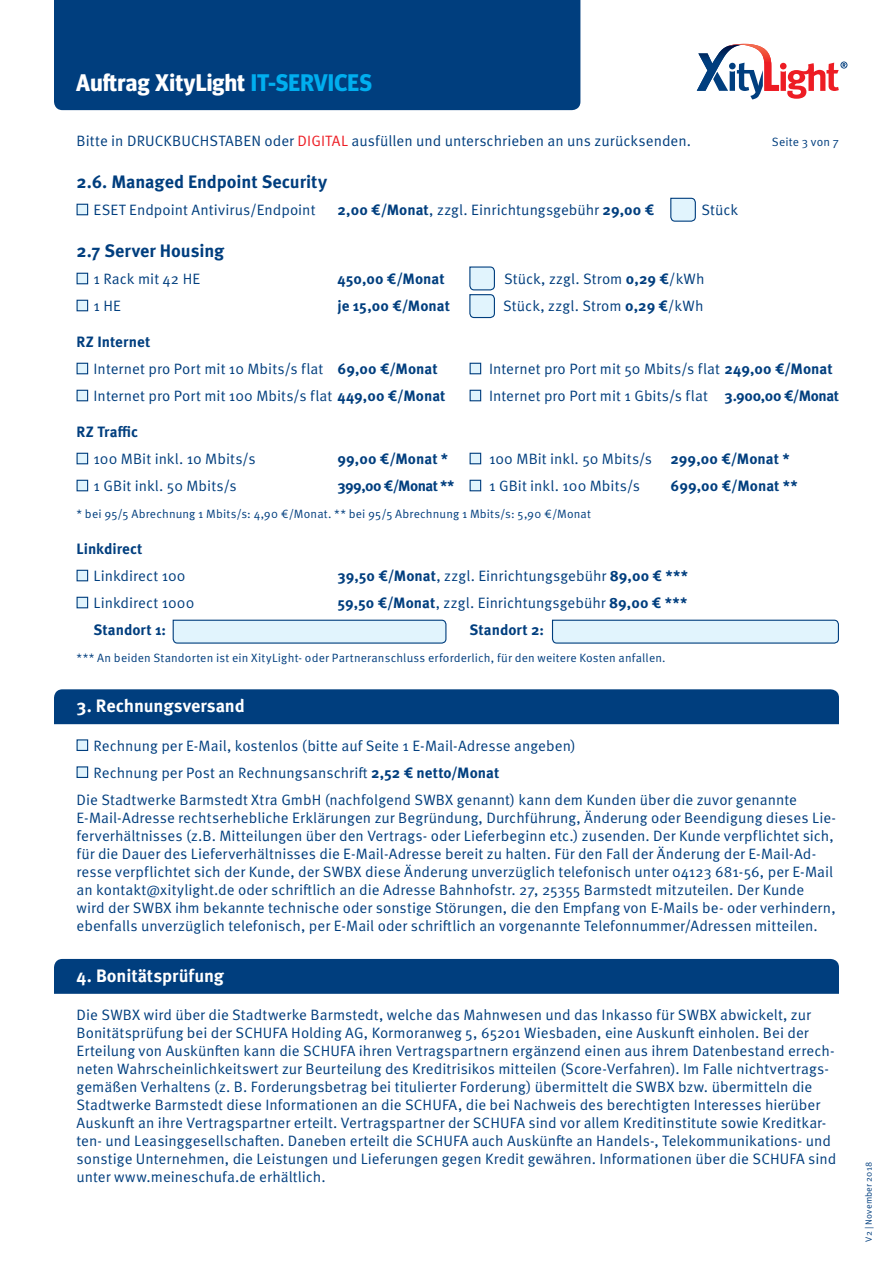
<style>
.page{position:relative;width:893px;height:1263px;background:#fff}
.page>*{position:absolute;margin:0;border:0;box-sizing:border-box;transform-origin:0 0}
.t1{font:700 24px "Meta Headline OT";letter-spacing:.01em;color:#fff}
.t2{font:700 18px "Meta OT";letter-spacing:-.005em;color:#003e7e}
.t3{font:700 18px "Meta OT";letter-spacing:-.005em;color:#fff}
.t4{font:15px/18px "Meta OT Norm";letter-spacing:.005em;color:#003e7e}
.t5{font:700 15px "Meta OT";color:#003e7e}
.t6{font:700 15px "Meta OT";letter-spacing:-.04em;color:#003e7e}
.t7{font:12px "Meta OT Norm";letter-spacing:.015em;color:#003e7e}
.t8{font:9px "Meta OT Norm";letter-spacing:.025em;color:#003e7e}
.s1{color:#00aeef}
.s2{color:#ed1d24}
.s3{font-family:"Meta OT";font-weight:700}
</style>
<div class="page">
<div style="left:77px;top:204px;width:11px;height:11px;background:#e1f4fd;border:1px solid #003e7e"></div>
<div style="left:77px;top:273px;width:11px;height:11px;background:#e1f4fd;border:1px solid #003e7e"></div>
<div style="left:77px;top:300px;width:11px;height:11px;background:#e1f4fd;border:1px solid #003e7e"></div>
<div style="left:77px;top:363px;width:11px;height:11px;background:#e1f4fd;border:1px solid #003e7e"></div>
<div style="left:470px;top:363px;width:11px;height:11px;background:#e1f4fd;border:1px solid #003e7e"></div>
<div style="left:77px;top:390px;width:11px;height:11px;background:#e1f4fd;border:1px solid #003e7e"></div>
<div style="left:470px;top:390px;width:11px;height:11px;background:#e1f4fd;border:1px solid #003e7e"></div>
<div style="left:77px;top:453px;width:11px;height:11px;background:#e1f4fd;border:1px solid #003e7e"></div>
<div style="left:470px;top:453px;width:11px;height:11px;background:#e1f4fd;border:1px solid #003e7e"></div>
<div style="left:77px;top:480px;width:11px;height:11px;background:#e1f4fd;border:1px solid #003e7e"></div>
<div style="left:470px;top:480px;width:11px;height:11px;background:#e1f4fd;border:1px solid #003e7e"></div>
<div style="left:77px;top:570px;width:11px;height:11px;background:#e1f4fd;border:1px solid #003e7e"></div>
<div style="left:77px;top:597px;width:11px;height:11px;background:#e1f4fd;border:1px solid #003e7e"></div>
<div style="left:54px;top:0;width:526px;height:110px;background:#003e7e"></div>
<svg style="left:697px;top:44px;width:150px;height:55px"></svg>
<svg style="left:670px;top:197px;width:26px;height:25px"></svg>
<svg style="left:551px;top:619px;width:288px;height:25px;background:#cce2f0"></svg>
<svg style="left:172px;top:619px;width:275px;height:25px;background:#cce2f0"></svg>
<svg style="left:469px;top:266px;width:26px;height:53px"></svg>
<div style="left:77px;top:739px;width:11px;height:12px;background:#e1f4fd;border:1px solid #003e7e"></div>
<div style="left:77px;top:766px;width:11px;height:12px;background:#e1f4fd;border:1px solid #003e7e"></div>
<div style="left:54px;top:689px;width:785px;height:35px;background:#003e7e"></div>
<div style="left:54px;top:959px;width:785px;height:35px;background:#003e7e"></div>
<h1 class="t1" style="left:76px;top:68px;width:297px">Auftrag XityLight <span class="s1">IT-SERVICES</span></h1>
<p class="t4" style="left:77px;top:132px;width:616px">Bitte in DRUCKBUCHSTABEN oder <span class="s2">DIGITAL</span> ausfüllen und unterschrieben an uns zurücksenden.</p>
<p class="t7" style="left:772px;top:135px;width:69px">Seite 3 von 7</p>
<p class="t2" style="left:77px;top:170px;width:252px">2.6. Managed Endpoint Security</p>
<p class="t4" style="left:94px;top:201px;width:223px">ESET Endpoint Antivirus/Endpoint</p>
<p class="t4" style="left:338px;top:201px;width:318px"><span class="s3">2,00 €/Monat</span>, zzgl. Einrichtungsgebühr <span class="s3">29,00 €</span></p>
<p class="t4" style="left:701px;top:201px;width:38px">Stück</p>
<p class="t2" style="left:77px;top:239px;width:149px">2.7 Server Housing</p>
<p class="t4" style="left:94px;top:270px;width:108px">1 Rack mit 42 HE</p>
<p class="t5" style="left:338px;top:269px;width:109px">450,00 €/Monat</p>
<p class="t4" style="left:504px;top:270px;width:202px">Stück, zzgl. Strom <span class="s3">0,29 €</span>/kWh</p>
<p class="t4" style="left:94px;top:297px;width:29px">1 HE</p>
<p class="t5" style="left:338px;top:296px;width:114px">je 15,00 €/Monat</p>
<p class="t4" style="left:503px;top:297px;width:202px">Stück, zzgl. Strom <span class="s3">0,29 €</span>/kWh</p>
<p class="t5" style="left:77px;top:332px;width:75px">RZ Internet</p>
<p class="t4" style="left:94px;top:360px;width:346px">Internet pro Port mit 10 Mbits/s flat <span class="s3">69,00 €/Monat</span></p>
<p class="t4" style="left:489px;top:360px;width:345px">Internet pro Port mit 50 Mbits/s flat <span class="s3">249,00 €/Monat</span></p>
<p class="t4" style="left:94px;top:387px;width:353px">Internet pro Port mit 100 Mbits/s flat <span class="s3">449,00 €/Monat</span></p>
<p class="t4" style="left:489px;top:387px;width:351px">Internet pro Port mit 1 Gbits/s flat <span class="s3">3.900,00 €/Monat</span></p>
<p class="t5" style="left:77px;top:422px;width:63px">RZ Traffic</p>
<p class="t4" style="left:94px;top:450px;width:164px">100 MBit inkl. 10 Mbits/s</p>
<p class="t5" style="left:338px;top:449px;width:112px">99,00 €/Monat *</p>
<p class="t4" style="left:489px;top:450px;width:302px">100 MBit inkl. 50 Mbits/s <span class="s3">299,00 €/Monat *</span></p>
<p class="t4" style="left:94px;top:477px;width:145px">1 GBit inkl. 50 Mbits/s</p>
<p class="t6" style="left:338px;top:476px;width:118px">399,00 €/Monat **</p>
<p class="t4" style="left:489px;top:477px;width:152px">1 GBit inkl. 100 Mbits/s</p>
<p class="t5" style="left:671px;top:476px;width:129px">699,00 €/Monat **</p>
<p class="t7" style="left:77px;top:507px;width:516px">* bei 95/5 Abrechnung 1 Mbits/s: 4,90 €/Monat. ** bei 95/5 Abrechnung 1 Mbits/s: 5,90 €/Monat</p>
<p class="t5" style="left:77px;top:539px;width:67px">Linkdirect</p>
<p class="t4" style="left:94px;top:567px;width:94px">Linkdirect 100</p>
<p class="t4" style="left:338px;top:567px;width:352px"><span class="s3">39,50 €/Monat</span>, zzgl. Einrichtungsgebühr <span class="s3">89,00 € ***</span></p>
<p class="t4" style="left:94px;top:594px;width:102px">Linkdirect 1000</p>
<p class="t4" style="left:338px;top:594px;width:351px"><span class="s3">59,50 €/Monat</span>, zzgl. Einrichtungsgebühr <span class="s3">89,00 € ***</span></p>
<p class="t5" style="left:94px;top:620px;width:74px">Standort 1:</p>
<p class="t5" style="left:470px;top:620px;width:76px">Standort 2:</p>
<p class="t7" style="left:77px;top:651px;width:591px">*** An beiden Standorten ist ein XityLight- oder Partneranschluss erforderlich, für den weitere Kosten anfallen.</p>
<p class="t3" style="left:77px;top:695px;width:170px">3. Rechnungsversand</p>
<p class="t4" style="left:94px;top:737px;width:483px">Rechnung per E-Mail, kostenlos (bitte auf Seite 1 E-Mail-Adresse angeben)</p>
<p class="t4" style="left:94px;top:764px;width:407px">Rechnung per Post an Rechnungsanschrift <span class="s3">2,52 € netto/Monat</span></p>
<p class="t4" style="left:77px;top:791px;width:722px">Die Stadtwerke Barmstedt Xtra GmbH (nachfolgend SWBX genannt) kann dem Kunden über die zuvor genannte</p>
<p class="t4" style="left:77px;top:809px;width:761px">E-Mail-Adresse rechtserhebliche Erklärungen zur Begründung, Durchführung, Änderung oder Beendigung dieses Lie&shy;ferverhältnisses (z.B. Mitteilungen über den Vertrags- oder Lieferbeginn etc.) zusenden. Der Kunde verpflichtet sich, für die Dauer des Lieferverhältnisses die E-Mail-Adresse bereit zu halten. Für den Fall der Änderung der E-Mail-Ad&shy;resse verpflichtet sich der Kunde, der SWBX diese Änderung unverzüglich telefonisch unter 04123 681-56, per E-Mail an kontakt@xitylight.de oder schriftlich an die Adresse Bahnhofstr. 27, 25355 Barmstedt mitzuteilen. Der Kunde<br>wird der SWBX ihm bekannte technische oder sonstige Störungen, die den Empfang von E-Mails be- oder verhindern, ebenfalls unverzüglich telefonisch, per E-Mail oder schriftlich an vorgenannte Telefonnummer/Adressen mitteilen.</p>
<p class="t3" style="left:77px;top:964px;width:149px">4. Bonitätsprüfung</p>
<p class="t4" style="left:77px;top:1006px;width:761px">Die SWBX wird über die Stadtwerke Barmstedt, welche das Mahnwesen und das Inkasso für SWBX abwickelt, zur Bonitätsprüfung bei der SCHUFA Holding AG, Kormoranweg 5, 65201 Wiesbaden, eine Auskunft einholen. Bei der Erteilung von Auskünften kann die SCHUFA ihren Vertragspartnern ergänzend einen aus ihrem Datenbestand errech&shy;neten Wahrscheinlichkeitswert zur Beurteilung des Kreditrisikos mitteilen (Score-Verfahren). Im Falle nichtvertrags&shy;gemäßen Verhaltens (z. B. Forderungsbetrag bei titulierter Forderung) übermittelt die SWBX bzw. übermitteln die Stadtwerke Barmstedt diese Informationen an die SCHUFA, die bei Nachweis des berechtigten Interesses hierüber Auskunft an ihre Vertragspartner erteilt. Vertragspartner der SCHUFA sind vor allem Kreditinstitute sowie Kreditkar&shy;ten- und Leasinggesellschaften. Daneben erteilt die SCHUFA auch Auskünfte an Handels-, Telekommunikations- und sonstige Unternehmen, die Leistungen und Lieferungen gegen Kredit gewähren. Informationen über die SCHUFA sind unter www.meineschufa.de erhältlich.</p>
<p class="t8" style="left:863px;top:1242px;width:81px;rotate:-90deg">V2 | November 2018</p>
</div>
